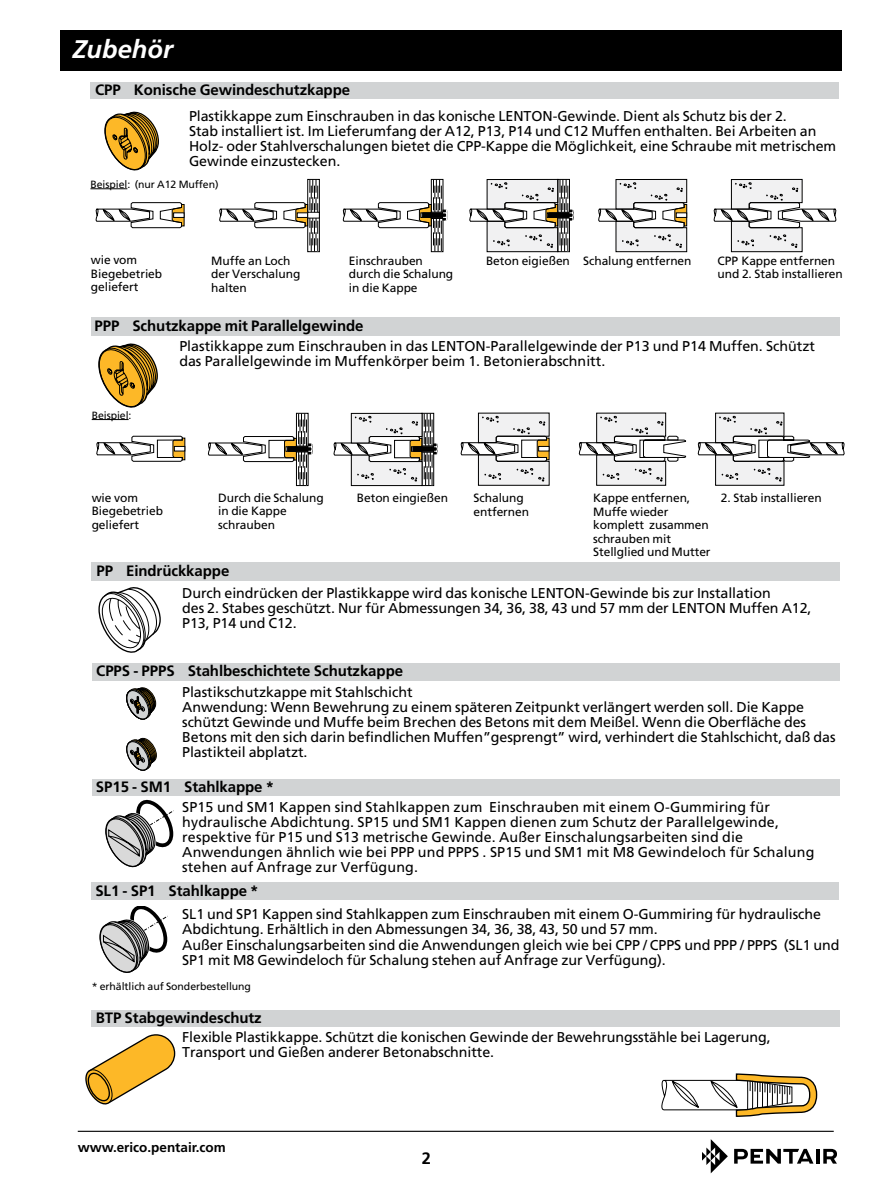
<style>
.page{position:relative;width:891px;height:1188px;background:#fff}
.page>*{position:absolute;margin:0;border:0;box-sizing:border-box;transform-origin:0 0}
.t1{font:italic 700 25.5px "Frutiger LT Std";color:#fff}
.t2{font:700 16.5px "Frutiger LT Std";color:#000}
.t3{font:700 15px "Frutiger LT Std";letter-spacing:-.005em;color:#000}
.t4{font:14.25px/15px "Frutiger LT Std";letter-spacing:-.005em;color:#000}
.t5{font:700 13.5px "Frutiger LT Std";color:#000}
.t6{font:12px/13.5px "Frutiger LT Std";letter-spacing:-.005em;color:#000}
.t7{font:10.5px "Frutiger LT Std";letter-spacing:-.005em;color:#000}
</style>
<div class="page">
<div style="left:92px;top:1010px;width:748px;height:17px;background:#d1d3d4"></div>
<div style="left:91px;top:882px;width:748px;height:17px;background:#d1d3d4"></div>
<div style="left:92px;top:779px;width:747px;height:17px;background:#d1d3d4"></div>
<div style="left:92px;top:663px;width:747px;height:18px;background:#d1d3d4"></div>
<div style="left:92px;top:563px;width:748px;height:18px;background:#d1d3d4"></div>
<div style="left:92px;top:317px;width:748px;height:18px;background:#d1d3d4"></div>
<div style="left:91px;top:83px;width:748px;height:16px;background:#d1d3d4"></div>
<div style="left:308px;top:179px;width:12px;height:73px;border:1px solid #000"></div>
<svg style="left:219px;top:180px;width:99px;height:72px"></svg>
<svg style="left:297px;top:213px;width:11px;height:5px"></svg>
<svg style="left:308px;top:212px;width:12px;height:6px"></svg>
<svg style="left:598px;top:179px;width:89px;height:73px"></svg>
<svg style="left:676px;top:213px;width:11px;height:5px"></svg>
<svg style="left:713px;top:179px;width:124px;height:73px"></svg>
<svg style="left:95px;top:112px;width:90px;height:117px"></svg>
<svg style="left:342px;top:179px;width:232px;height:73px"></svg>
<svg style="left:333px;top:413px;width:105px;height:73px"></svg>
<svg style="left:460px;top:413px;width:90px;height:72px"></svg>
<svg style="left:95px;top:343px;width:90px;height:119px"></svg>
<svg style="left:578px;top:413px;width:108px;height:72px"></svg>
<svg style="left:697px;top:413px;width:147px;height:72px"></svg>
<svg style="left:207px;top:413px;width:106px;height:73px"></svg>
<svg style="left:99px;top:588px;width:61px;height:65px"></svg>
<svg style="left:126px;top:688px;width:30px;height:32px"></svg>
<svg style="left:126px;top:738px;width:31px;height:33px"></svg>
<svg style="left:106px;top:799px;width:68px;height:69px"></svg>
<svg style="left:100px;top:906px;width:68px;height:67px"></svg>
<hr style="left:90px;top:189px;width:37px;height:1px;background:#000">
<hr style="left:92px;top:419px;width:37px;height:1px;background:#000">
<svg style="left:85px;top:1034px;width:91px;height:71px"></svg>
<svg style="left:661px;top:1073px;width:157px;height:44px"></svg>
<div style="left:61px;top:30px;width:781px;height:41px;background:#000"></div>
<hr style="left:78px;top:1131px;width:756px;height:1px;background:#000">
<svg style="left:702px;top:1139px;width:26px;height:34px"></svg>
<svg style="left:734px;top:1149px;width:80px;height:15px"></svg>
<hr style="left:816px;top:1149px;width:3px;height:15px;background:#000">
<svg style="left:823px;top:1149px;width:14px;height:15px"></svg>
<h1 class="t1" style="left:72px;top:34px;width:102px">Zubehör</h1>
<p class="t3" style="left:95px;top:81px;width:257px">CPP Konische Gewindeschutzkappe</p>
<p class="t4" style="left:189px;top:108px;width:649px">Plastikkappe zum Einschrauben in das konische LENTON-Gewinde. Dient als Schutz bis der 2.<br>Stab installiert ist. Im Lieferumfang der A12, P13, P14 und C12 Muffen enthalten. Bei Arbeiten an Holz- oder Stahlverschalungen bietet die CPP-Kappe die Möglichkeit, eine Schraube mit metrischem Gewinde einzustecken.</p>
<p class="t7" style="left:90px;top:178px;width:130px">Beispiel: (nur A12 Muffen)</p>
<p class="t6" style="left:91px;top:254px;width:73px">wie vom<br>Biegebetrieb geliefert</p>
<p class="t6" style="left:211px;top:254px;width:91px">Muffe an Loch der Verschalung halten</p>
<p class="t6" style="left:349px;top:254px;width:106px">Einschrauben durch die Schalung in die Kappe</p>
<p class="t6" style="left:486px;top:254px;width:207px">Beton eigießen Schalung entfernen</p>
<p class="t6" style="left:718px;top:254px;width:127px">CPP Kappe entfernen und 2. Stab installieren</p>
<p class="t3" style="left:95px;top:317px;width:270px">PPP Schutzkappe mit Parallelgewinde</p>
<p class="t7" style="left:92px;top:409px;width:41px">Beispiel:</p>
<p class="t4" style="left:179px;top:339px;width:637px">Plastikkappe zum Einschrauben in das LENTON-Parallelgewinde der P13 und P14 Muffen. Schützt das Parallelgewinde im Muffenkörper beim 1. Betonierabschnitt.</p>
<p class="t6" style="left:92px;top:491px;width:73px">wie vom<br>Biegebetrieb geliefert</p>
<p class="t6" style="left:218px;top:491px;width:107px">Durch die Schalung in die Kappe schrauben</p>
<p class="t6" style="left:357px;top:491px;width:93px">Beton eingießen</p>
<p class="t6" style="left:474px;top:491px;width:57px">Schalung entfernen</p>
<p class="t6" style="left:593px;top:491px;width:119px">Kappe entfernen,<br>Muffe wieder komplett zusammen schrauben mit<br>Stellglied und Mutter</p>
<p class="t6" style="left:721px;top:491px;width:102px">2. Stab installieren</p>
<p class="t3" style="left:97px;top:562px;width:134px">PP Eindrückkappe</p>
<p class="t4" style="left:182px;top:586px;width:631px">Durch eindrücken der Plastikkappe wird das konische LENTON-Gewinde bis zur Installation<br>des 2. Stabes geschützt. Nur für Abmessungen 34, 36, 38, 43 und 57 mm der LENTON Muffen A12,<br>P13, P14 und C12.</p>
<p class="t3" style="left:96px;top:662px;width:308px">CPPS - PPPS Stahlbeschichtete Schutzkappe</p>
<p class="t4" style="left:182px;top:685px;width:655px">Plastikschutzkappe mit Stahlschicht<br>Anwendung: Wenn Bewehrung zu einem späteren Zeitpunkt verlängert werden soll. Die Kappe schützt Gewinde und Muffe beim Brechen des Betons mit dem Meißel. Wenn die Oberfläche des Betons mit den sich darin befindlichen Muffen”gesprengt” wird, verhindert die Stahlschicht, daß das Plastikteil abplatzt.</p>
<p class="t3" style="left:96px;top:778px;width:180px">SP15 - SM1 Stahlkappe *</p>
<p class="t4" style="left:182px;top:800px;width:634px">SP15 und SM1 Kappen sind Stahlkappen zum Einschrauben mit einem O-Gummiring für hydraulische Abdichtung. SP15 und SM1 Kappen dienen zum Schutz der Parallelgewinde, respektive für P15 und S13 metrische Gewinde. Außer Einschalungsarbeiten sind die Anwendungen ähnlich wie bei PPP und PPPS . SP15 und SM1 mit M8 Gewindeloch für Schalung stehen auf Anfrage zur Verfügung.</p>
<p class="t3" style="left:95px;top:882px;width:165px">SL1 - SP1 Stahlkappe *</p>
<p class="t4" style="left:182px;top:907px;width:659px">SL1 und SP1 Kappen sind Stahlkappen zum Einschrauben mit einem O-Gummiring für hydraulische Abdichtung. Erhältlich in den Abmessungen 34, 36, 38, 43, 50 und 57 mm.<br>Außer Einschalungsarbeiten sind die Anwendungen gleich wie bei CPP / CPPS und PPP / PPPS (SL1 und SP1 mit M8 Gewindeloch für Schalung stehen auf Anfrage zur Verfügung).</p>
<p class="t7" style="left:92px;top:981px;width:161px">* erhältlich auf Sonderbestellung</p>
<p class="t3" style="left:96px;top:1009px;width:168px">BTP Stabgewindeschutz</p>
<p class="t4" style="left:182px;top:1029px;width:590px">Flexible Plastikkappe. Schützt die konischen Gewinde der Bewehrungsstähle bei Lagerung,<br>Transport und Gießen anderer Betonabschnitte.</p>
<p class="t5" style="left:78px;top:1139px;width:150px">www.erico.pentair.com</p>
<p class="t2" style="left:422px;top:1149px;width:11px">2</p>
</div>
